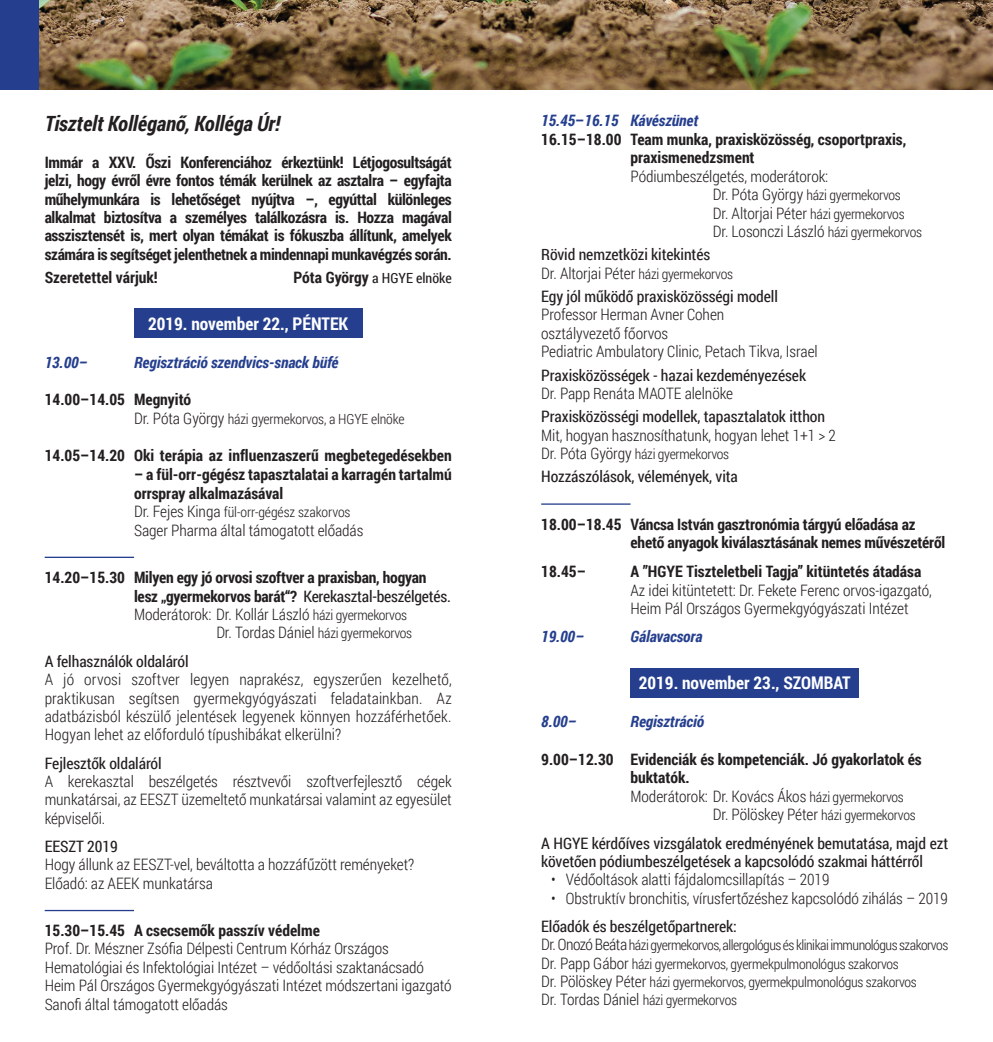
<style>
.page{position:relative;width:993px;height:1042px;background:#fff}
.page>*{position:absolute;margin:0;border:0;box-sizing:border-box;transform-origin:0 0}
.t1{font:italic 700 21px "Roboto Condensed";letter-spacing:-.005em;color:#231f20}
.t2{font:700 17.5px "Roboto Condensed";color:#fff}
.t3{font:300 15.75px/18.4px "Roboto Condensed";letter-spacing:-.005em;color:#231f20}
.t4{font:700 15.75px/18.4px "Roboto Condensed";color:#231f20}
.t5{font:15.75px/18.4px "Roboto Condensed";letter-spacing:-.005em;color:#231f20}
.t6{font:italic 700 15.75px "Roboto Condensed";letter-spacing:-.005em;color:#253f8e}
.t7{font:300 14px/18.4px "Roboto Condensed";letter-spacing:-.02em;color:#231f20}
.t8{font:14px "Roboto Condensed";color:#231f20}
.s1{font-weight:700;font-size:15.75px}
.s2{font-size:15.75px}
.s3{font-weight:400}
.s4{font-weight:300}
.s5{font-weight:300;font-size:14px}
.s6{font-style:normal}
.s7{font-size:14px}
</style>
<div class="page">
<hr style="left:45px;top:557px;width:89px;height:1px;background:#253f8e">
<hr style="left:45px;top:910px;width:89px;height:1px;background:#253f8e">
<div style="left:134px;top:308px;width:228px;height:30px;background:#253f8e"></div>
<hr style="left:541px;top:503px;width:89px;height:2px;background:#253f8e">
<div style="left:630px;top:668px;width:228px;height:29px;background:#253f8e"></div>
<img style="left:39px;top:0;width:953px;height:89px">
<div style="left:0;top:0;width:39px;height:89px;background:#253f8e"></div>
<h1 class="t1" style="left:45px;top:109px;width:237px">Tisztelt Kolléganő, Kolléga Úr!</h1>
<p class="t4" style="left:45px;top:152px;width:408px;text-align:justify">Immár a XXV. Őszi Konferenciához érkeztünk! Létjogosultságát jelzi, hogy évről évre fontos témák kerülnek az asztalra – egyfajta műhelymunkára is lehetőséget nyújtva –, egyúttal különleges alkalmat biztosítva a személyes találkozásra is. Hozza magával asszisztensét is, mert olyan témákat is fókuszba állítunk, amelyek számára is segítséget jelenthetnek a mindennapi munkavégzés során.</p>
<p class="t4" style="left:45px;top:268px;width:115px">Szeretettel várjuk!</p>
<p class="t8" style="left:293px;top:268px;width:160px"><span class="s1">Póta György</span> a HGYE elnöke</p>
<p class="t2" style="left:148px;top:311px;width:202px">2019. november 22., PÉNTEK</p>
<p class="t6" style="left:45px;top:351px;width:44px">13.00–</p>
<p class="t6" style="left:134px;top:351px;width:206px">Regisztráció szendvics-snack büfé</p>
<p class="t4" style="left:45px;top:390px;width:148px">14.00–14.05 Megnyitó</p>
<p class="t7" style="left:134px;top:409px;width:272px"><span class="s2">Dr. Póta György</span> házi gyermekorvos, a HGYE elnöke</p>
<p class="t4" style="left:45px;top:446px;width:408px">14.05–14.20 Oki terápia az influenzaszerű megbetegedésekben</p>
<p class="t4" style="left:134px;top:464px;width:319px;line-height:18.9px">– a fül-orr-gégész tapasztalatai a karragén tartalmú orrspray alkalmazásával</p>
<p class="t7" style="left:134px;top:502px;width:218px"><span class="s2">Dr. Fejes Kinga</span> fül-orr-gégész szakorvos</p>
<p class="t3" style="left:134px;top:520px;width:231px">Sager Pharma által támogatott előadás</p>
<p class="t4" style="left:134px;top:567px;width:318px;text-indent:-89px">14.20–15.30 Milyen egy jó orvosi szoftver a praxisban, hogyan lesz „gyermekorvos barát“? <span class="s3">Kerekasztal-beszélgetés.<br></span><span class="s4">Moderátorok: Dr. Kollár László</span> <span class="s5">házi gyermekorvos</span></p>
<p class="t7" style="left:216px;top:624px;width:197px"><span class="s2">Dr. Tordas Dániel</span> házi gyermekorvos</p>
<p class="t5" style="left:45px;top:651px;width:145px">A felhasználók oldaláról</p>
<p class="t3" style="left:45px;top:670px;width:408px;text-align:justify">A jó orvosi szoftver legyen naprakész, egyszerűen kezelhető, praktikusan segítsen gyermekgyógyászati feladatainkban. Az adatbázisból készülő jelentések legyenek könnyen hozzáférhetőek.<br>Hogyan lehet az előforduló típushibákat elkerülni?</p>
<p class="t5" style="left:45px;top:753px;width:119px">Fejlesztők oldaláról</p>
<p class="t3" style="left:45px;top:772px;width:408px;text-align:justify">A kerekasztal beszélgetés résztvevői szoftverfejlesztő cégek munkatársai, az EESZT üzemeltető munkatársai valamint az egyesület képviselői.</p>
<p class="t5" style="left:45px;top:837px;width:75px">EESZT 2019</p>
<p class="t3" style="left:45px;top:855px;width:371px">Hogy állunk az EESZT-vel, beváltotta a hozzáfűzött reményeket?<br>Előadó: az AEEK munkatársa</p>
<p class="t4" style="left:45px;top:920px;width:276px">15.30–15.45 A csecsemők passzív védelme</p>
<p class="t3" style="left:45px;top:939px;width:408px">Prof. Dr. Mészner Zsófia Délpesti Centrum Kórház Országos Hematológiai és Infektológiai Intézet – védőoltási szaktanácsadó Heim Pál Országos Gyermekgyógyászati Intézet módszertani igazgató Sanofi által támogatott előadás</p>
<p class="t6" style="left:541px;top:109px;width:158px">15.45<span class="s6">–</span>16.15 Kávészünet</p>
<p class="t4" style="left:541px;top:129px;width:366px">16.15–18.00 Team munka, praxisközösség, csoportpraxis,</p>
<p class="t4" style="left:630px;top:148px;width:125px">praxismenedzsment</p>
<p class="t3" style="left:630px;top:167px;width:199px">Pódiumbeszélgetés, moderátorok:</p>
<p class="t7" style="left:712px;top:186px;width:189px"><span class="s2">Dr. Póta György</span> házi gyermekorvos</p>
<p class="t3" style="left:712px;top:203px;width:210px">Dr. Altorjai Péter <span class="s7">házi gyermekorvos<br></span>Dr. Losonczi László <span class="s7">házi gyermekorvos</span></p>
<p class="t5" style="left:541px;top:245px;width:193px">Rövid nemzetközi kitekintés<br><span class="s4">Dr. Altorjai Péter</span> <span class="s5">házi gyermekorvos</span></p>
<p class="t5" style="left:541px;top:287px;width:238px">Egy jól működő praxisközösségi modell</p>
<p class="t3" style="left:541px;top:305px;width:278px">Professor Herman Avner Cohen<br>osztályvezető főorvos<br>Pediatric Ambulatory Clinic, Petach Tikva, Israel</p>
<p class="t5" style="left:541px;top:365px;width:266px">Praxisközösségek - hazai kezdeményezések</p>
<p class="t3" style="left:541px;top:384px;width:193px">Dr. Papp Renáta MAOTE alelnöke</p>
<p class="t5" style="left:541px;top:407px;width:285px">Praxisközösségi modellek, tapasztalatok itthon</p>
<p class="t3" style="left:541px;top:425px;width:296px">Mit, hogyan hasznosíthatunk, hogyan lehet 1+1 &gt; 2</p>
<p class="t7" style="left:541px;top:444px;width:189px"><span class="s2">Dr. Póta György</span> házi gyermekorvos</p>
<p class="t5" style="left:541px;top:467px;width:198px">Hozzászólások, vélemények, vita</p>
<p class="t4" style="left:630px;top:514px;width:316px;line-height:18.9px;text-indent:-89px">18.00–18.45 Váncsa István gasztronómia tárgyú előadása az ehető anyagok kiválasztásának nemes művészetéről</p>
<p class="t4" style="left:541px;top:562px;width:46px">18.45–</p>
<p class="t4" style="left:630px;top:562px;width:292px">A ”HGYE Tiszteletbeli Tagja” kitüntetés átadása</p>
<p class="t3" style="left:630px;top:580px;width:303px">Az idei kitüntetett: Dr. Fekete Ferenc orvos-igazgató,<br>Heim Pál Országos Gyermekgyógyászati Intézet</p>
<p class="t6" style="left:541px;top:626px;width:44px">19.00–</p>
<p class="t6" style="left:630px;top:626px;width:73px">Gálavacsora</p>
<p class="t2" style="left:638px;top:670px;width:155px">2019. november 23., szombat</p>
<p class="t6" style="left:541px;top:711px;width:37px">8.00–</p>
<p class="t6" style="left:630px;top:711px;width:75px">Regisztráció</p>
<p class="t4" style="left:541px;top:749px;width:382px">9.00–12.30 Evidenciák és kompetenciák. Jó gyakorlatok és</p>
<p class="t4" style="left:630px;top:768px;width:61px">buktatók.</p>
<p class="t3" style="left:630px;top:786px;width:275px">Moderátorok: Dr. Kovács Ákos <span class="s7">házi gyermekorvos</span></p>
<p class="t3" style="left:712px;top:805px;width:204px">Dr. Pölöskey Péter <span class="s7">házi gyermekorvos</span></p>
<p class="t5" style="left:541px;top:833px;width:408px">A HGYE kérdőíves vizsgálatok eredményének bemutatása, majd ezt követően pódiumbeszélgetések a kapcsolódó szakmai háttérről</p>
<p class="t3" style="left:551px;top:870px;width:280px">• Védőoltások alatti fájdalomcsillapítás – 2019</p>
<p class="t3" style="left:551px;top:888px;width:398px">• Obstruktív bronchitis, vírusfertőzéshez kapcsolódó zihálás – 2019</p>
<p class="t5" style="left:541px;top:916px;width:197px">Előadók és beszélgetőpartnerek:</p>
<p class="t7" style="left:541px;top:935px;width:408px"><span class="s2">Dr. Onozó Beáta</span> házi gyermekorvos, allergológus és klinikai immunológus szakorvos <span class="s2">Dr. Papp Gábor</span> házi gyermekorvos, gyermekpulmonológus szakorvos<br><span class="s2">Dr. Pölöskey Péter</span> házi gyermekorvos, gyermekpulmonológus szakorvos<br><span class="s2">Dr. Tordas Dániel</span> házi gyermekorvos</p>
</div>
